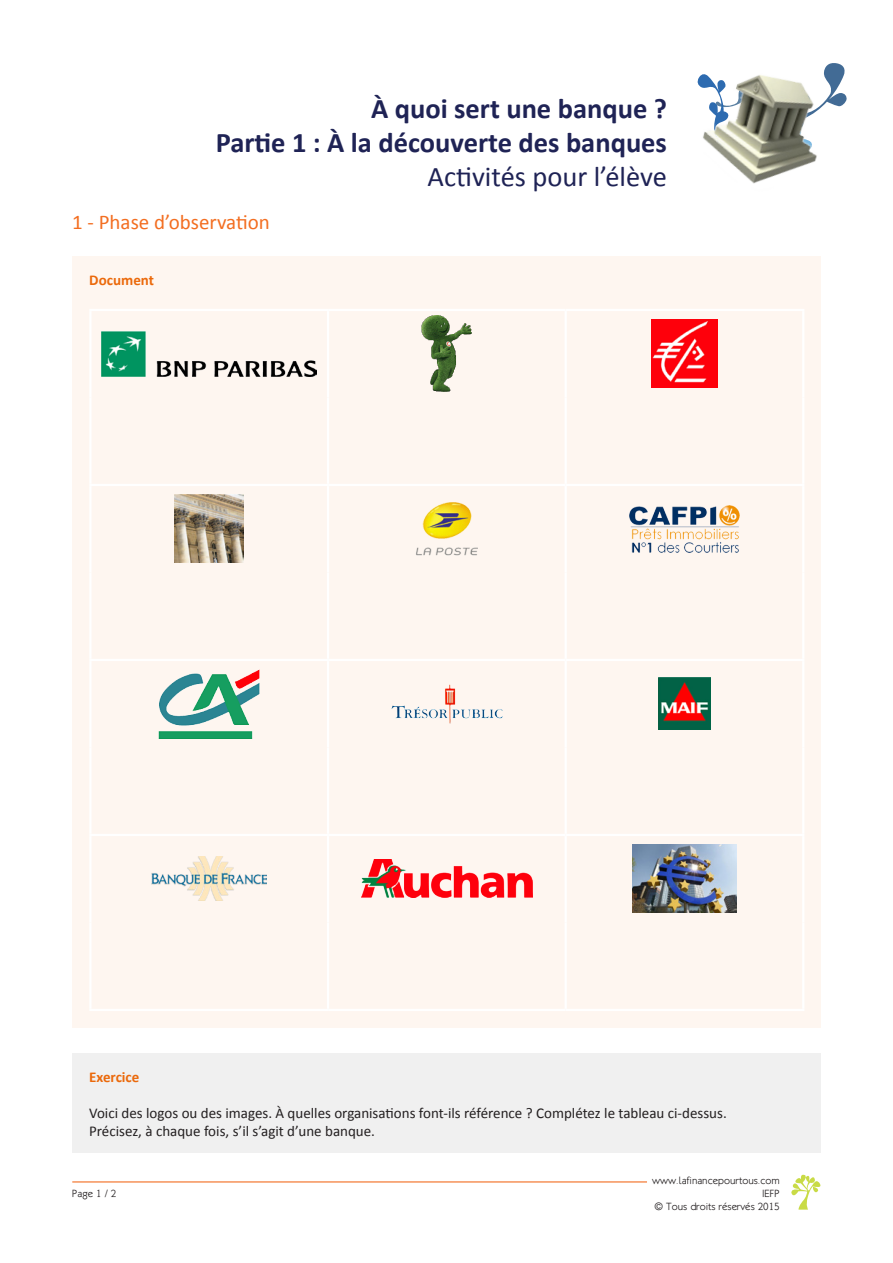
<style>
.page{position:relative;width:893px;height:1263px;background:#fff}
.page>*{position:absolute;margin:0;border:0;box-sizing:border-box;transform-origin:0 0}
.t1{font:700 28.5px "Calibri";color:#1f2355}
.t2{font:28.5px "Calibri";color:#1f2355}
.t3{font:21px "Calibri";color:#f36e21}
.t4{font:15px "Calibri";color:#231f20}
.t5{font:700 15px "Calibri";color:#eb690b}
.t6{font:300 10.5px/12.6px "Klill";color:#231f20;text-align:right}
</style>
<div class="page">
<hr style="left:72px;top:1181px;width:575px;height:1px;background:#f36e21">
<svg style="left:791px;top:1174px;width:30px;height:35px"></svg>
<div style="left:72px;top:1053px;width:749px;height:99px;background:#f0f0f0"></div>
<div style="left:72px;top:257px;width:749px;height:771px;background:#fef6f0"></div>
<hr style="left:89px;top:309px;width:239px;height:2px;background:#fff">
<hr style="left:89px;top:311px;width:3px;height:86px;background:#fff">
<hr style="left:328px;top:309px;width:238px;height:2px;background:#fff">
<hr style="left:327px;top:311px;width:2px;height:86px;background:#fff">
<hr style="left:566px;top:309px;width:238px;height:2px;background:#fff">
<hr style="left:565px;top:311px;width:2px;height:86px;background:#fff">
<hr style="left:802px;top:311px;width:2px;height:86px;background:#fff">
<hr style="left:89px;top:397px;width:3px;height:87px;background:#fff">
<hr style="left:327px;top:397px;width:2px;height:87px;background:#fff">
<hr style="left:565px;top:397px;width:2px;height:87px;background:#fff">
<hr style="left:802px;top:397px;width:2px;height:87px;background:#fff">
<hr style="left:89px;top:484px;width:239px;height:2px;background:#fff">
<hr style="left:89px;top:486px;width:3px;height:86px;background:#fff">
<hr style="left:328px;top:484px;width:238px;height:2px;background:#fff">
<hr style="left:327px;top:486px;width:2px;height:86px;background:#fff">
<hr style="left:566px;top:484px;width:238px;height:2px;background:#fff">
<hr style="left:565px;top:486px;width:2px;height:86px;background:#fff">
<hr style="left:802px;top:486px;width:2px;height:86px;background:#fff">
<hr style="left:89px;top:572px;width:3px;height:87px;background:#fff">
<hr style="left:327px;top:572px;width:2px;height:87px;background:#fff">
<hr style="left:565px;top:572px;width:2px;height:87px;background:#fff">
<hr style="left:802px;top:572px;width:2px;height:87px;background:#fff">
<hr style="left:89px;top:659px;width:239px;height:2px;background:#fff">
<hr style="left:89px;top:661px;width:3px;height:86px;background:#fff">
<hr style="left:328px;top:659px;width:238px;height:2px;background:#fff">
<hr style="left:327px;top:661px;width:2px;height:86px;background:#fff">
<hr style="left:566px;top:659px;width:238px;height:2px;background:#fff">
<hr style="left:565px;top:661px;width:2px;height:86px;background:#fff">
<hr style="left:802px;top:661px;width:2px;height:86px;background:#fff">
<hr style="left:89px;top:747px;width:3px;height:87px;background:#fff">
<hr style="left:327px;top:747px;width:2px;height:87px;background:#fff">
<hr style="left:565px;top:747px;width:2px;height:87px;background:#fff">
<hr style="left:802px;top:747px;width:2px;height:87px;background:#fff">
<hr style="left:89px;top:834px;width:239px;height:2px;background:#fff">
<hr style="left:89px;top:836px;width:3px;height:86px;background:#fff">
<hr style="left:328px;top:834px;width:238px;height:2px;background:#fff">
<hr style="left:327px;top:836px;width:2px;height:86px;background:#fff">
<hr style="left:566px;top:834px;width:238px;height:2px;background:#fff">
<hr style="left:565px;top:836px;width:2px;height:86px;background:#fff">
<hr style="left:802px;top:836px;width:2px;height:86px;background:#fff">
<hr style="left:89px;top:922px;width:3px;height:87px;background:#fff">
<hr style="left:327px;top:922px;width:2px;height:87px;background:#fff">
<hr style="left:565px;top:922px;width:2px;height:87px;background:#fff">
<hr style="left:802px;top:922px;width:2px;height:87px;background:#fff">
<hr style="left:89px;top:1009px;width:239px;height:2px;background:#fff">
<hr style="left:328px;top:1009px;width:238px;height:2px;background:#fff">
<hr style="left:566px;top:1009px;width:238px;height:2px;background:#fff">
<img style="left:102px;top:331px;width:215px;height:45px">
<img style="left:422px;top:316px;width:50px;height:75px">
<img style="left:652px;top:320px;width:65px;height:68px">
<img style="left:175px;top:494px;width:69px;height:69px">
<img style="left:416px;top:502px;width:62px;height:53px">
<img style="left:629px;top:505px;width:111px;height:47px">
<img style="left:158px;top:669px;width:102px;height:70px">
<img style="left:391px;top:684px;width:111px;height:39px">
<img style="left:658px;top:678px;width:53px;height:51px">
<img style="left:152px;top:857px;width:115px;height:44px">
<img style="left:361px;top:860px;width:171px;height:37px">
<img style="left:632px;top:845px;width:105px;height:67px">
<img style="left:697px;top:63px;width:150px;height:121px">
<p class="t1" style="left:371px;top:90px;width:297px">À quoi sert une banque ?</p>
<p class="t1" style="left:216px;top:124px;width:453px">Partie 1 : À la découverte des banques</p>
<p class="t2" style="left:428px;top:158px;width:241px">Activités pour l’élève</p>
<p class="t3" style="left:72px;top:209px;width:199px">1 - Phase d’observation</p>
<p class="t5" style="left:89px;top:270px;width:66px">Document</p>
<p class="t5" style="left:89px;top:1067px;width:52px">Exercice</p>
<p class="t4" style="left:89px;top:1103px;width:639px">Voici des logos ou des images. À quelles organisations font-ils référence ? Complétez le tableau ci-dessus.</p>
<p class="t4" style="left:89px;top:1121px;width:287px">Précisez, à chaque fois, s’il s’agit d’une banque.</p>
<p class="t6" style="left:72px;top:1187px;width:46px">Page 1 / 2</p>
<p class="t6" style="left:652px;top:1174px;width:129px">www.lafinancepourtous.com<br>IEFP<br>© Tous droits réservés 2015</p>
</div>
